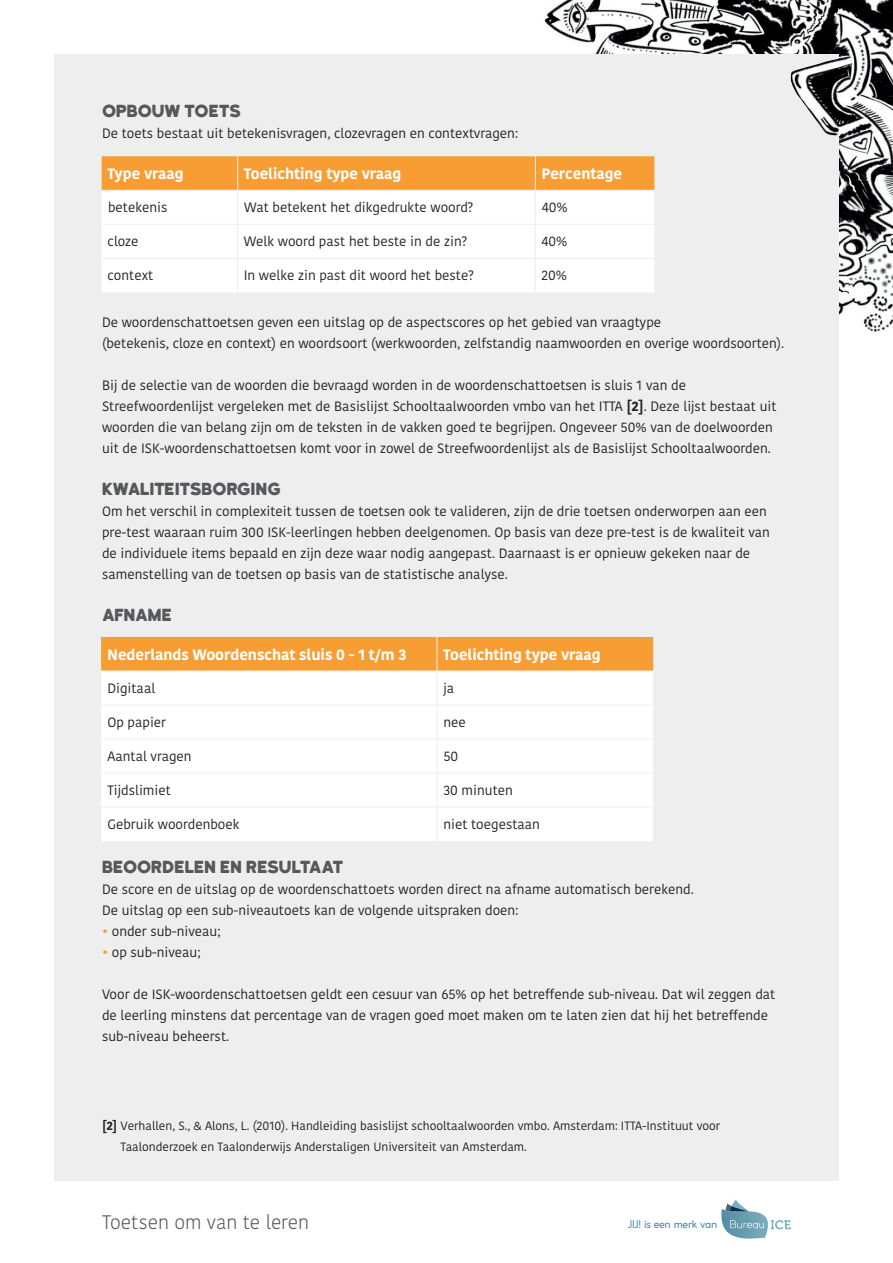
<style>
.page{position:relative;width:893px;height:1263px;background:#fff}
.page>*{position:absolute;margin:0;border:0;box-sizing:border-box;transform-origin:0 0}
.t1{font:300 19.5px "Kohinoor";letter-spacing:-.005em;color:#57585a}
.t2{font:16.5px "Katahdin Round";letter-spacing:-.07em;color:#57585a}
.t3{font:700 15px "Kohinoor";color:#fff}
.t4{font:13.5px/21px "Kohinoor";color:#231f20}
.t5{font:12px/21px "Kohinoor";color:#231f20}
.t6{font:10.5px "Coco Gothic";letter-spacing:-.02em;color:#49869d}
.s1{font-weight:700}
.s2{color:#f89d33}
</style>
<div class="page">
<img style="left:544px;top:0;width:349px;height:332px">
<div style="left:54px;top:54px;width:785px;height:1127px;background:#eeeeef"></div>
<img style="left:790px;top:0;width:103px;height:136px">
<div style="left:101px;top:637px;width:552px;height:34px;background:#f89d33"></div>
<div style="left:101px;top:672px;width:552px;height:169px;background:#fff"></div>
<hr style="left:437px;top:637px;width:1px;height:34px;background:#eeeeef">
<hr style="left:437px;top:671px;width:1px;height:34px;background:#eeeeef">
<hr style="left:101px;top:705px;width:336px;height:1px;background:#eeeeef">
<hr style="left:437px;top:705px;width:217px;height:1px;background:#eeeeef">
<hr style="left:437px;top:705px;width:1px;height:34px;background:#eeeeef">
<hr style="left:101px;top:739px;width:336px;height:1px;background:#eeeeef">
<hr style="left:437px;top:739px;width:217px;height:1px;background:#eeeeef">
<hr style="left:437px;top:739px;width:1px;height:34px;background:#eeeeef">
<hr style="left:101px;top:773px;width:336px;height:1px;background:#eeeeef">
<hr style="left:437px;top:773px;width:217px;height:1px;background:#eeeeef">
<hr style="left:437px;top:773px;width:1px;height:34px;background:#eeeeef">
<hr style="left:101px;top:807px;width:336px;height:1px;background:#eeeeef">
<hr style="left:437px;top:807px;width:217px;height:1px;background:#eeeeef">
<hr style="left:437px;top:807px;width:1px;height:34px;background:#eeeeef">
<div style="left:102px;top:156px;width:552px;height:34px;background:#f89d33"></div>
<div style="left:102px;top:191px;width:552px;height:101px;background:#fff"></div>
<hr style="left:237px;top:156px;width:1px;height:34px;background:#eeeeef">
<hr style="left:535px;top:156px;width:1px;height:34px;background:#eeeeef">
<hr style="left:237px;top:191px;width:1px;height:33px;background:#eeeeef">
<hr style="left:535px;top:191px;width:1px;height:33px;background:#eeeeef">
<hr style="left:102px;top:224px;width:136px;height:1px;background:#eeeeef">
<hr style="left:238px;top:224px;width:297px;height:1px;background:#eeeeef">
<hr style="left:237px;top:225px;width:1px;height:33px;background:#eeeeef">
<hr style="left:535px;top:224px;width:119px;height:1px;background:#eeeeef">
<hr style="left:535px;top:225px;width:1px;height:33px;background:#eeeeef">
<hr style="left:102px;top:258px;width:136px;height:1px;background:#eeeeef">
<hr style="left:238px;top:258px;width:297px;height:1px;background:#eeeeef">
<hr style="left:237px;top:259px;width:1px;height:33px;background:#eeeeef">
<hr style="left:535px;top:258px;width:119px;height:1px;background:#eeeeef">
<hr style="left:535px;top:259px;width:1px;height:33px;background:#eeeeef">
<svg style="left:721px;top:1199px;width:70px;height:40px"></svg>
<p class="t2" style="left:102px;top:101px;width:141px">OPBOUW TOETS</p>
<p class="t4" style="left:102px;top:123px;width:417px">De toets bestaat uit betekenisvragen, clozevragen en contextvragen:</p>
<p class="t3" style="left:108px;top:164px;width:77px">Type vraag</p>
<p class="t3" style="left:244px;top:164px;width:159px">Toelichting type vraag</p>
<p class="t3" style="left:541px;top:164px;width:82px">Percentage</p>
<p class="t4" style="left:108px;top:197px;width:61px">betekenis</p>
<p class="t4" style="left:244px;top:197px;width:231px">Wat betekent het dikgedrukte woord?</p>
<p class="t4" style="left:542px;top:197px;width:28px">40%</p>
<p class="t4" style="left:108px;top:231px;width:32px">cloze</p>
<p class="t4" style="left:244px;top:231px;width:225px">Welk woord past het beste in de zin?</p>
<p class="t4" style="left:541px;top:231px;width:28px">40%</p>
<p class="t4" style="left:108px;top:265px;width:47px">context</p>
<p class="t4" style="left:244px;top:265px;width:232px">In welke zin past dit woord het beste?</p>
<p class="t4" style="left:541px;top:265px;width:27px">20%</p>
<p class="t4" style="left:102px;top:312px;width:684px">De woordenschattoetsen geven een uitslag op de aspectscores op het gebied van vraagtype<br>(betekenis, cloze en context) en woordsoort (werkwoorden, zelfstandig naamwoorden en overige woordsoorten).</p>
<p class="t4" style="left:102px;top:375px;width:676px">Bij de selectie van de woorden die bevraagd worden in de woordenschattoetsen is sluis 1 van de Streefwoordenlijst vergeleken met de Basislijst Schooltaalwoorden vmbo van het ITTA <span class="s1">[2]</span>. Deze lijst bestaat uit woorden die van belang zijn om de teksten in de vakken goed te begrijpen. Ongeveer 50% van de doelwoorden uit de ISK-woordenschattoetsen komt voor in zowel de Streefwoordenlijst als de Basislijst Schooltaalwoorden.</p>
<p class="t2" style="left:102px;top:479px;width:182px">KWALITEITSBORGING</p>
<p class="t4" style="left:102px;top:501px;width:669px">Om het verschil in complexiteit tussen de toetsen ook te valideren, zijn de drie toetsen onderworpen aan een pre-test waaraan ruim 300 ISK-leerlingen hebben deelgenomen. Op basis van deze pre-test is de kwaliteit van de individuele items bepaald en zijn deze waar nodig aangepast. Daarnaast is er opnieuw gekeken naar de samenstelling van de toetsen op basis van de statistische analyse.</p>
<p class="t2" style="left:102px;top:605px;width:73px">AFNAME</p>
<p class="t3" style="left:107px;top:644px;width:301px">Nederlands Woordenschat sluis 0 - 1 t/m 3</p>
<p class="t3" style="left:443px;top:644px;width:159px">Toelichting type vraag</p>
<p class="t4" style="left:107px;top:678px;width:49px">Digitaal</p>
<p class="t4" style="left:443px;top:678px;width:12px">ja</p>
<p class="t4" style="left:107px;top:712px;width:60px">Op papier</p>
<p class="t4" style="left:443px;top:712px;width:24px">nee</p>
<p class="t4" style="left:107px;top:746px;width:86px">Aantal vragen</p>
<p class="t4" style="left:443px;top:746px;width:16px">50</p>
<p class="t4" style="left:107px;top:780px;width:65px">Tijdslimiet</p>
<p class="t4" style="left:443px;top:780px;width:71px">30 minuten</p>
<p class="t4" style="left:107px;top:814px;width:134px">Gebruik woordenboek</p>
<p class="t4" style="left:443px;top:814px;width:98px">niet toegestaan</p>
<p class="t2" style="left:102px;top:857px;width:244px">BEOORDELEN EN RESULTAAT</p>
<p class="t4" style="left:102px;top:879px;width:593px">De score en de uitslag op de woordenschattoets worden direct na afname automatisch berekend.<br>De uitslag op een sub-niveautoets kan de volgende uitspraken doen:</p>
<p class="t4" style="left:102px;top:921px;width:120px"><span class="s2">•</span> onder sub-niveau;</p>
<p class="t4" style="left:102px;top:942px;width:100px"><span class="s2">•</span> op sub-niveau;</p>
<p class="t4" style="left:102px;top:984px;width:675px">Voor de ISK-woordenschattoetsen geldt een cesuur van 65% op het betreffende sub-niveau. Dat wil zeggen dat de leerling minstens dat percentage van de vragen goed moet maken om te laten zien dat hij het betreffende sub-niveau beheerst.</p>
<p class="t5" style="left:121px;top:1115px;width:601px;text-indent:-18px"><span class="s1">[2]</span> Verhallen, S., &amp; Alons, L. (2010). Handleiding basislijst schooltaalwoorden vmbo. Amsterdam: ITTA-Instituut voor<br>Taalonderzoek en Taalonderwijs Anderstaligen Universiteit van Amsterdam.</p>
<h1 class="t1" style="left:102px;top:1210px;width:208px">Toetsen om van te leren</h1>
<p class="t6" style="left:628px;top:1216px;width:91px">JIJ! is een merk van</p>
</div>
